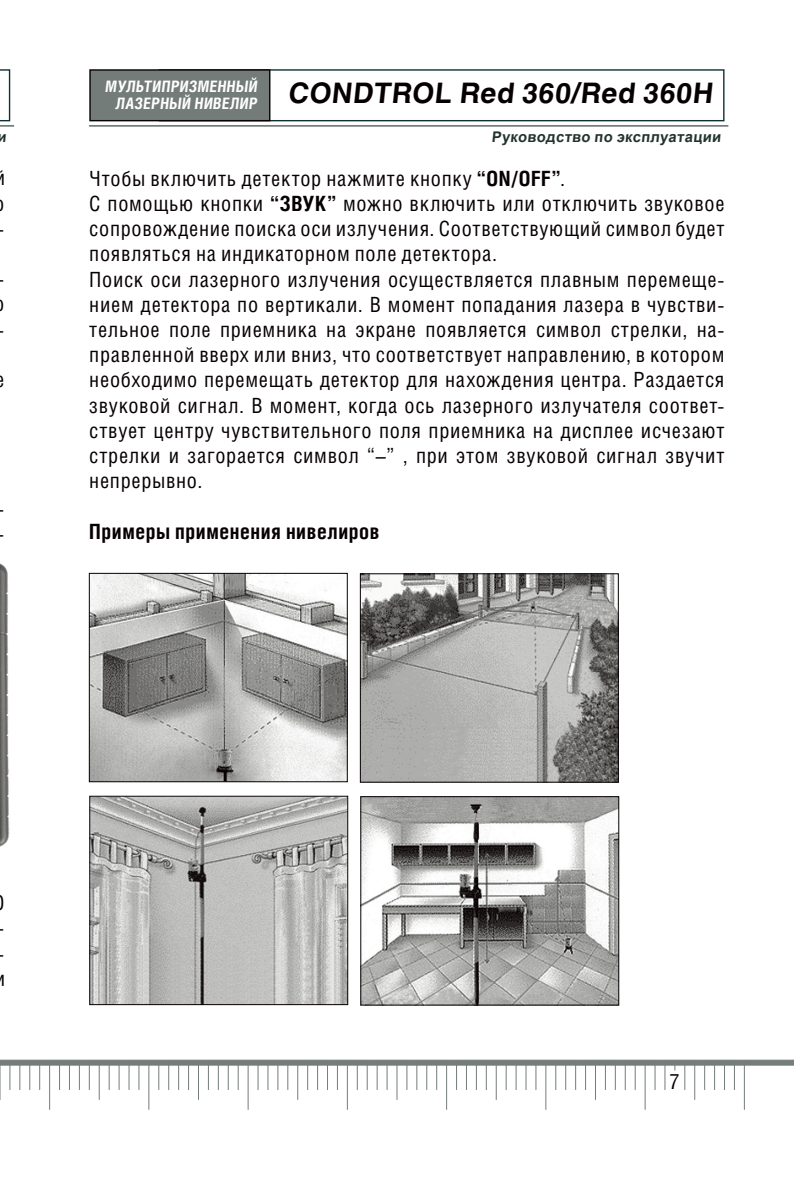
<style>
.page{position:relative;width:794px;height:1191px;background:#fff}
.page>*{position:absolute;margin:0;border:0;box-sizing:border-box;transform-origin:0 0}
.t1{font:700 28px "Helios";color:#070003}
.t2{font:21px/25.2px "Helios Cond";letter-spacing:.035em;color:#070003}
.t3{font:700 21px "Helios Cond";letter-spacing:.025em;color:#070003}
.t4{font:700 15.75px/17.5px "Helios Cond";color:#fff;text-align:right}
.t5{font:700 14.7px "Arial";color:#22332e}
.s1{font-weight:700}
</style>
<div class="page">
<hr style="left:99px;top:1060px;width:1px;height:39px;background:#747d79">
<hr style="left:198px;top:1060px;width:1px;height:39px;background:#747d79">
<hr style="left:297px;top:1060px;width:1px;height:39px;background:#747d79">
<hr style="left:396px;top:1060px;width:1px;height:39px;background:#747d79">
<hr style="left:495px;top:1060px;width:2px;height:39px;background:#747d79">
<hr style="left:595px;top:1060px;width:1px;height:39px;background:#747d79">
<hr style="left:694px;top:1060px;width:1px;height:39px;background:#747d79">
<hr style="left:0;top:1060px;width:1px;height:49px;background:#747d79">
<hr style="left:49px;top:1060px;width:1px;height:49px;background:#747d79">
<hr style="left:148px;top:1060px;width:1px;height:49px;background:#747d79">
<hr style="left:247px;top:1060px;width:2px;height:49px;background:#747d79">
<hr style="left:347px;top:1060px;width:1px;height:49px;background:#747d79">
<hr style="left:446px;top:1060px;width:1px;height:49px;background:#747d79">
<hr style="left:545px;top:1060px;width:1px;height:49px;background:#747d79">
<hr style="left:644px;top:1060px;width:1px;height:49px;background:#747d79">
<hr style="left:743px;top:1060px;width:2px;height:49px;background:#747d79">
<svg style="left:0;top:1059px;width:794px;height:37px"></svg>
<hr style="left:90px;top:125px;width:637px;height:2px;background:#747d79">
<div style="left:159px;top:69px;width:565px;height:52px;border:1px solid #0f2e36"></div>
<div style="left:90px;top:70px;width:180px;height:51px;background:#747c7a"></div>
<div style="left:89px;top:69px;width:181px;height:52px;border:1px solid #070003"></div>
<svg style="left:0;top:69px;width:13px;height:58px"></svg>
<img style="left:0;top:563px;width:10px;height:284px">
<img style="left:362px;top:798px;width:255px;height:205px">
<div style="left:360px;top:796px;width:259px;height:209px;border:1px solid #070003"></div>
<img style="left:91px;top:575px;width:255px;height:205px">
<div style="left:89px;top:573px;width:259px;height:209px;border:1px solid #070003"></div>
<img style="left:91px;top:797px;width:255px;height:206px">
<div style="left:89px;top:795px;width:259px;height:210px;border:1px solid #070003"></div>
<img style="left:362px;top:575px;width:255px;height:205px">
<div style="left:360px;top:573px;width:259px;height:209px;border:1px solid #070003"></div>
<p class="t5" style="left:-2px;top:127px;width:13px">и</p>
<p class="t2" style="left:-2px;top:215px;width:9px">-</p>
<p class="t2" style="left:-2px;top:266px;width:9px">-</p>
<p class="t2" style="left:-2px;top:316px;width:9px">-</p>
<p class="t2" style="left:-4px;top:366px;width:11px">е</p>
<p class="t2" style="left:-2px;top:495px;width:9px">- -</p>
<p class="t4" style="left:105px;top:77px;width:156px">МУЛЬТИПРИЗМЕННЫЙ<br>ЛАЗЕРНЫЙ НИВЕЛИР</p>
<h1 class="t1" style="left:288px;top:77px;width:429px">CONDTROL Red 360/Red 360H</h1>
<p class="t5" style="left:491px;top:127px;width:233px">Руководство по эксплуатации</p>
<p class="t2" style="left:89px;top:165px;width:636px">Чтобы включить детектор нажмите кнопку <span class="s1">“ON/OFF”</span>.<br>С помощью кнопки <span class="s1">“ЗВУК”</span> можно включить или отключить звуковое сопровождение поиска оси излучения. Соответствующий символ будет появляться на индикаторном поле детектора.<br>Поиск оси лазерного излучения осуществляется плавным перемеще&shy;нием детектора по вертикали. В момент попадания лазера в чувстви&shy;тельное поле приемника на экране появляется символ стрелки, на&shy;правленной вверх или вниз, что соответствует направлению, в котором необходимо перемещать детектор для нахождения центра. Раздается звуковой сигнал. В момент, когда ось лазерного излучателя соответ&shy;ствует центру чувствительного поля приемника на дисплее исчезают стрелки и загорается символ “–” , при этом звуковой сигнал звучит непрерывно.</p>
<p class="t3" style="left:89px;top:518px;width:292px">Примеры применения нивелиров</p>
<p class="t2" style="left:-2px;top:915px;width:9px">- -</p>
<p class="t2" style="left:669px;top:1068px;width:12px">7</p>
</div>
